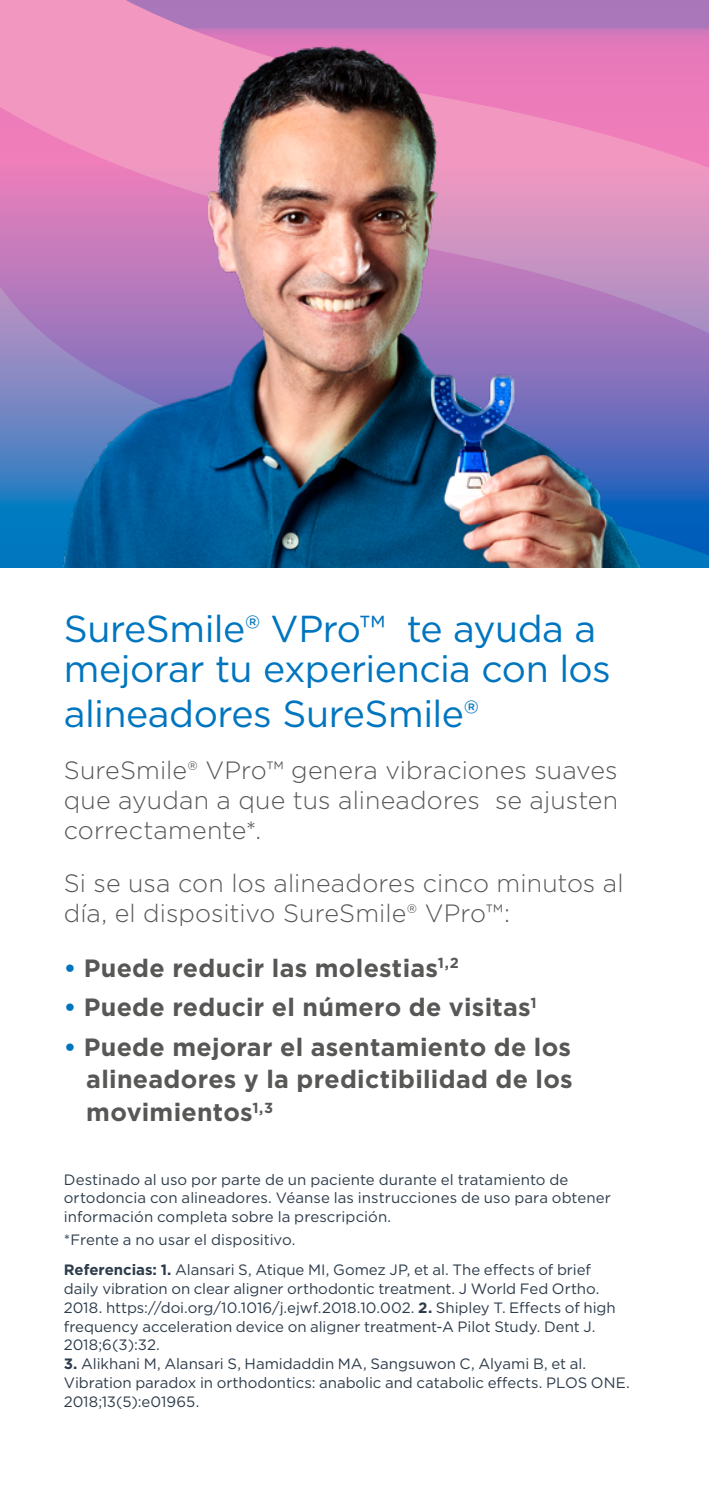
<style>
.page{position:relative;width:709px;height:1489px;background:#fff}
.page>*{position:absolute;margin:0;border:0;box-sizing:border-box;transform-origin:0 0}
.t1{font:37.5px/40px "Gotham";letter-spacing:-.015em;color:#0075bf}
.t2{font:300 25px/30px "Gotham";letter-spacing:.005em;color:#575756;text-align:justify}
.t3{font:700 25px/32.5px "Gotham";letter-spacing:.01em;color:#575756;text-align:justify}
.t4{font:15px/18.8px "Gotham";color:#2d3c4b}
.s1{color:#0075bf}
.s2{font-weight:700}
</style>
<div class="page">
<svg style="left:0;top:0;width:709px;height:567px;background:#ab7cbc"></svg>
<img style="left:0;top:26px;width:682px;height:541px">
<h1 class="t1" style="left:64px;top:607px;width:548px">SureSmile® VPro™ te ayuda a mejorar tu experiencia con los</h1>
<h1 class="t1" style="left:64px;top:692px;width:416px">alineadores SureSmile®</h1>
<h2 class="t2" style="left:64px;top:754px;width:555px">SureSmile® VPro™ genera vibraciones suaves que ayudan a que tus alineadores se ajusten correctamente*.</h2>
<h2 class="t2" style="left:64px;top:867px;width:561px">Si se usa con los alineadores cinco minutos al día, el dispositivo SureSmile® VPro™:</h2>
<h2 class="t3" style="left:64px;top:951px;width:396px"><span class="s1">•</span> Puede reducir las molestias<sup>1,2</sup></h2>
<h2 class="t3" style="left:64px;top:991px;width:474px"><span class="s1">•</span> Puede reducir el número de visitas<sup>1</sup></h2>
<h2 class="t3" style="left:86px;top:1030px;width:488px;text-indent:-23px"><span class="s1">•</span> Puede mejorar el asentamiento de los alineadores y la predictibilidad de los movimientos<sup>1,3</sup></h2>
<p class="t4" style="left:64px;top:1169px;width:548px">Destinado al uso por parte de un paciente durante el tratamiento de ortodoncia con alineadores. Véanse las instrucciones de uso para obtener información completa sobre la prescripción.</p>
<p class="t4" style="left:64px;top:1224px;width:528px;line-height:30px">*Frente a no usar el dispositivo.<br><span class="s2">Referencias: 1.</span> Alansari S, Atique MI, Gomez JP, et al. The effects of brief</p>
<p class="t4" style="left:64px;top:1279px;width:553px">daily vibration on clear aligner orthodontic treatment. J World Fed Ortho.<br>2018. https://doi.org/10.1016/j.ejwf.2018.10.002. <span class="s2">2.</span> Shipley T. Effects of high frequency acceleration device on aligner treatment-A Pilot Study. Dent J.<br>2018;6(3):32.</p>
<p class="t4" style="left:64px;top:1354px;width:567px"><span class="s2">3.</span> Alikhani M, Alansari S, Hamidaddin MA, Sangsuwon C, Alyami B, et al.<br>Vibration paradox in orthodontics: anabolic and catabolic effects. PLOS ONE.<br>2018;13(5):e01965.</p>
</div>
